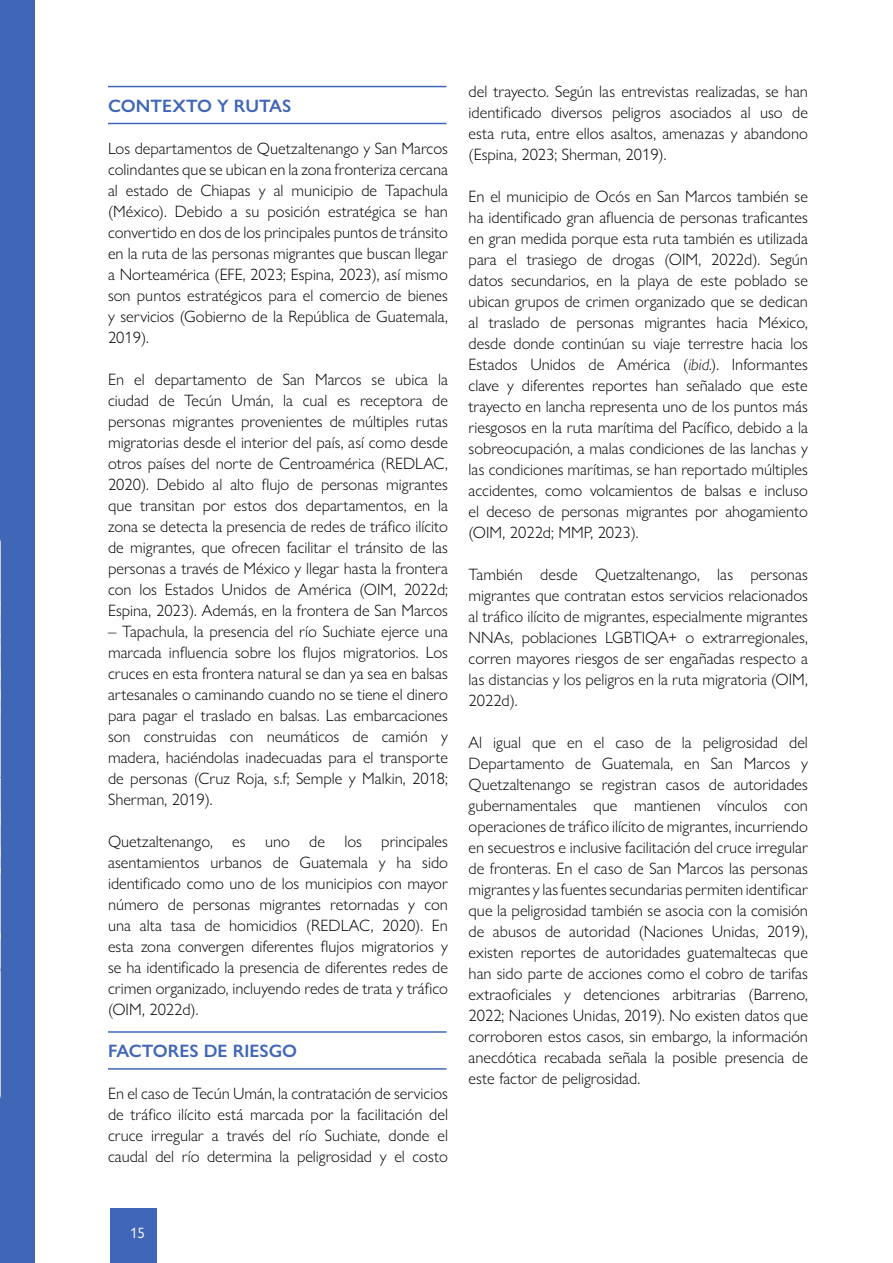
<style>
.page{position:relative;width:893px;height:1263px;background:#fff}
.page>*{position:absolute;margin:0;border:0;box-sizing:border-box;transform-origin:0 0}
.t1{font:600 18px "Gill Sans Nova";color:#4066b8}
.t2{font:300 16.5px/21px "Gill Sans Nova";color:#000;text-align:justify}
.t3{font:15px "Gill Sans Nova";color:#fff}
.s1{font-style:italic}
</style>
<div class="page">
<div style="left:1px;top:0;width:34px;height:1263px;background:#4066b8"></div>
<div style="left:110px;top:1209px;width:47px;height:54px;background:#4066b8"></div>
<hr style="left:0;top:0;width:1px;height:540px;background:#4066b8">
<img style="left:0;top:540px;width:1px;height:556px">
<hr style="left:108px;top:123px;width:338px;height:1px;background:#4066b8">
<hr style="left:108px;top:86px;width:338px;height:1px;background:#4066b8">
<hr style="left:108px;top:1068px;width:338px;height:2px;background:#4066b8">
<hr style="left:108px;top:1031px;width:338px;height:2px;background:#4066b8">
<p class="t1" style="left:108px;top:94px;width:185px">CONTEXTO Y RUTAS</p>
<p class="t2" style="left:108px;top:137px;width:341px">Los departamentos de Quetzaltenango y San Marcos colindantes que se ubican en la zona fronteriza cercana al estado de Chiapas y al municipio de Tapachula (México). Debido a su posición estratégica se han convertido en dos de los principales puntos de tránsito en la ruta de las personas migrantes que buscan llegar a Norteamérica (EFE, 2023; Espina, 2023), así mismo son puntos estratégicos para el comercio de bienes y servicios (Gobierno de la República de Guatemala, 2019).</p>
<p class="t2" style="left:108px;top:368px;width:341px">En el departamento de San Marcos se ubica la ciudad de Tecún Umán, la cual es receptora de personas migrantes provenientes de múltiples rutas migratorias desde el interior del país, así como desde otros países del norte de Centroamérica (REDLAC, 2020). Debido al alto flujo de personas migrantes que transitan por estos dos departamentos, en la zona se detecta la presencia de redes de tráfico ilícito de migrantes, que ofrecen facilitar el tránsito de las personas a través de México y llegar hasta la frontera con los Estados Unidos de América (OIM, 2022d; Espina, 2023). Además, en la frontera de San Marcos</p>
<p class="t2" style="left:108px;top:620px;width:341px">– Tapachula, la presencia del río Suchiate ejerce una marcada influencia sobre los flujos migratorios. Los cruces en esta frontera natural se dan ya sea en balsas artesanales o caminando cuando no se tiene el dinero para pagar el traslado en balsas. Las embarcaciones son construidas con neumáticos de camión y madera, haciéndolas inadecuadas para el transporte de personas (Cruz Roja, s.f; Semple y Malkin, 2018; Sherman, 2019).</p>
<p class="t2" style="left:108px;top:831px;width:341px">Quetzaltenango, es uno de los principales asentamientos urbanos de Guatemala y ha sido identificado como uno de los municipios con mayor número de personas migrantes retornadas y con una alta tasa de homicidios (REDLAC, 2020). En esta zona convergen diferentes flujos migratorios y se ha identificado la presencia de diferentes redes de crimen organizado, incluyendo redes de trata y tráfico (OIM, 2022d).</p>
<p class="t1" style="left:108px;top:1039px;width:191px">FACTORES DE RIESGO</p>
<p class="t2" style="left:108px;top:1082px;width:341px">En el caso de Tecún Umán, la contratación de servicios de tráfico ilícito está marcada por la facilitación del cruce irregular a través del río Suchiate, donde el caudal del río determina la peligrosidad y el costo</p>
<p class="t2" style="left:469px;top:81px;width:341px">del trayecto. Según las entrevistas realizadas, se han identificado diversos peligros asociados al uso de esta ruta, entre ellos asaltos, amenazas y abandono (Espina, 2023; Sherman, 2019).</p>
<p class="t2" style="left:469px;top:186px;width:341px">En el municipio de Ocós en San Marcos también se ha identificado gran afluencia de personas traficantes en gran medida porque esta ruta también es utilizada para el trasiego de drogas (OIM, 2022d). Según datos secundarios, en la playa de este poblado se ubican grupos de crimen organizado que se dedican al traslado de personas migrantes hacia México, desde donde continúan su viaje terrestre hacia los Estados Unidos de América (<span class="s1">ibid</span>.). Informantes clave y diferentes reportes han señalado que este trayecto en lancha representa uno de los puntos más riesgosos en la ruta marítima del Pacífico, debido a la sobreocupación, a malas condiciones de las lanchas y las condiciones marítimas, se han reportado múltiples accidentes, como volcamientos de balsas e incluso el deceso de personas migrantes por ahogamiento (OIM, 2022d; MMP, 2023).</p>
<p class="t2" style="left:469px;top:564px;width:341px">También desde Quetzaltenango, las personas migrantes que contratan estos servicios relacionados al tráfico ilícito de migrantes, especialmente migrantes NNAs, poblaciones LGBTIQA+ o extrarregionales, corren mayores riesgos de ser engañadas respecto a las distancias y los peligros en la ruta migratoria (OIM, 2022d).</p>
<p class="t2" style="left:469px;top:732px;width:341px">Al igual que en el caso de la peligrosidad del Departamento de Guatemala, en San Marcos y Quetzaltenango se registran casos de autoridades gubernamentales que mantienen vínculos con operaciones de tráfico ilícito de migrantes, incurriendo en secuestros e inclusive facilitación del cruce irregular de fronteras. En el caso de San Marcos las personas migrantes y las fuentes secundarias permiten identificar que la peligrosidad también se asocia con la comisión de abusos de autoridad (Naciones Unidas, 2019), existen reportes de autoridades guatemaltecas que han sido parte de acciones como el cobro de tarifas extraoficiales y detenciones arbitrarias (Barreno, 2022; Naciones Unidas, 2019). No existen datos que corroboren estos casos, sin embargo, la información anecdótica recabada señala la posible presencia de este factor de peligrosidad.</p>
<p class="t3" style="left:130px;top:1224px;width:16px">15</p>
</div>
